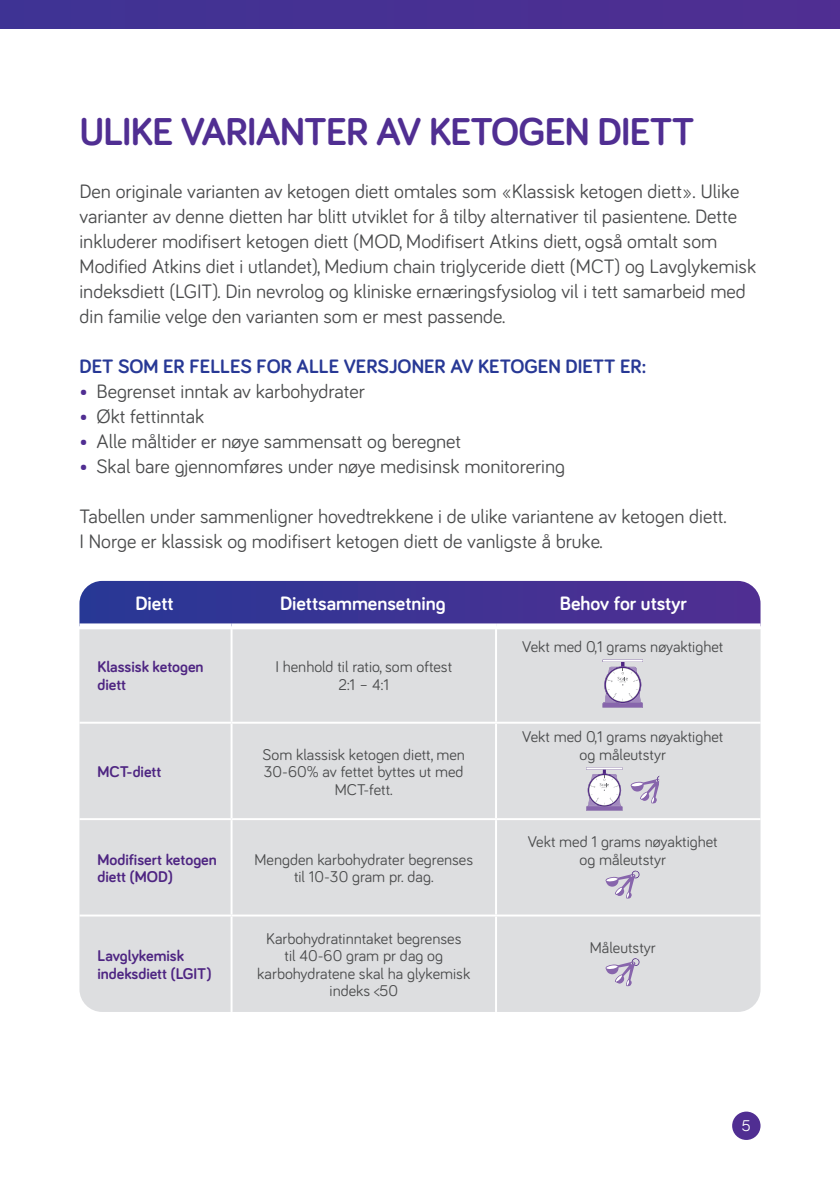
<style>
.page{position:relative;width:840px;height:1191px;background:#fff}
.page>*{position:absolute;margin:0;border:0;box-sizing:border-box;transform-origin:0 0}
.Tittel{font:700 40px "Bariol";letter-spacing:-.02em;color:#502e92}
.Brødtekst{font:20px/25px "Bariol";color:#4b4c4d}
.Mellomtittel{font:700 20px "Bariol";color:#273895}
.t1{font:700 20px "Bariol";color:#fff}
.t2{font:16px/17.6px "Bariol";color:#4b4c4d;text-align:center}
.t3{font:700 16px/17.6px "Bariol";color:#4e2582}
.t4{font:16px "Bariol";color:#fff}
.s1{color:#502e92}
</style>
<div class="page">
<svg style="left:79px;top:581px;width:681px;height:42px;background:#3e3494"></svg>
<div style="left:79px;top:629px;width:681px;height:383px;background:#dddee0"></div>
<hr style="left:230px;top:629px;width:2px;height:92px;background:#fff">
<hr style="left:495px;top:629px;width:1px;height:92px;background:#fff">
<hr style="left:79px;top:721px;width:152px;height:2px;background:#fff">
<hr style="left:230px;top:723px;width:2px;height:95px;background:#fff">
<hr style="left:231px;top:721px;width:264px;height:2px;background:#fff">
<hr style="left:495px;top:723px;width:1px;height:95px;background:#fff">
<hr style="left:495px;top:721px;width:265px;height:2px;background:#fff">
<hr style="left:79px;top:818px;width:152px;height:2px;background:#fff">
<hr style="left:79px;top:914px;width:152px;height:2px;background:#fff">
<hr style="left:230px;top:820px;width:2px;height:94px;background:#fff">
<hr style="left:230px;top:916px;width:2px;height:96px;background:#fff">
<hr style="left:231px;top:818px;width:264px;height:2px;background:#fff">
<hr style="left:231px;top:914px;width:264px;height:2px;background:#fff">
<hr style="left:495px;top:820px;width:1px;height:94px;background:#fff">
<hr style="left:495px;top:916px;width:1px;height:96px;background:#fff">
<hr style="left:495px;top:818px;width:265px;height:2px;background:#fff">
<hr style="left:495px;top:914px;width:265px;height:2px;background:#fff">
<svg style="left:602px;top:659px;width:40px;height:48px"></svg>
<svg style="left:586px;top:767px;width:36px;height:43px"></svg>
<svg style="left:630px;top:775px;width:29px;height:28px"></svg>
<svg style="left:605px;top:870px;width:34px;height:28px"></svg>
<svg style="left:605px;top:957px;width:34px;height:29px"></svg>
<div style="left:0;top:0;width:839px;height:28px;background:#473093"></div>
<div style="left:731px;top:1111px;width:29px;height:29px;background:#502e92;border-radius:50%"></div>
<p class="Tittel" style="left:79px;top:104px;width:616px">ULIKE VARIANTER AV KETOGEN DIETT</p>
<p class="Brødtekst" style="left:79px;top:178px;width:677px">Den originale varianten av ketogen diett omtales som «Klassisk ketogen diett». Ulike varianter av denne dietten har blitt utviklet for å tilby alternativer til pasientene. Dette inkluderer modifisert ketogen diett (MOD, Modifisert Atkins diett, også omtalt som Modified Atkins diet i utlandet), Medium chain triglyceride diett (MCT) og Lavglykemisk indeksdiett (LGIT). Din nevrolog og kliniske ernæringsfysiolog vil i tett samarbeid med din familie velge den varianten som er mest passende.</p>
<p class="Mellomtittel" style="left:79px;top:353px;width:568px">DET SOM ER FELLES FOR ALLE VERSJONER AV KETOGEN DIETT ER:</p>
<p class="Brødtekst" style="left:79px;top:378px;width:287px"><span class="s1">•</span> Begrenset inntak av karbohydrater</p>
<p class="Brødtekst" style="left:79px;top:403px;width:126px"><span class="s1">•</span> Økt fettinntak</p>
<p class="Brødtekst" style="left:79px;top:428px;width:383px"><span class="s1">•</span> Alle måltider er nøye sammensatt og beregnet</p>
<p class="Brødtekst" style="left:79px;top:453px;width:487px"><span class="s1">•</span> Skal bare gjennomføres under nøye medisinsk monitorering</p>
<p class="Brødtekst" style="left:79px;top:503px;width:648px">Tabellen under sammenligner hovedtrekkene i de ulike variantene av ketogen diett.<br>I Norge er klassisk og modifisert ketogen diett de vanligste å bruke.</p>
<p class="t1" style="left:135px;top:589px;width:40px">Diett</p>
<p class="t1" style="left:280px;top:589px;width:167px">Diettsammensetning</p>
<p class="t1" style="left:559px;top:589px;width:129px">Behov for utstyr</p>
<p class="t3" style="left:97px;top:657px;width:108px">Klassisk ketogen diett</p>
<p class="t2" style="left:275px;top:657px;width:178px">I henhold til ratio, som oftest<br>2:1 – 4:1</p>
<p class="t3" style="left:97px;top:762px;width:65px">MCT-diett</p>
<p class="t2" style="left:262px;top:744px;width:204px">Som klassisk ketogen diett, men<br>30-60% av fettet byttes ut med<br>MCT-fett.</p>
<p class="t3" style="left:97px;top:850px;width:121px">Modifisert ketogen diett (MOD)</p>
<p class="t2" style="left:254px;top:850px;width:220px">Mengden karbohydrater begrenses til 10-30 gram pr. dag.</p>
<p class="t2" style="left:522px;top:637px;width:202px">Vekt med 0,1 grams nøyaktighet</p>
<p class="t2" style="left:522px;top:727px;width:202px">Vekt med 0,1 grams nøyaktighet og måleutstyr</p>
<p class="t2" style="left:527px;top:832px;width:191px">Vekt med 1 grams nøyaktighet og måleutstyr</p>
<p class="t3" style="left:97px;top:946px;width:115px">Lavglykemisk indeksdiett (LGIT)</p>
<p class="t2" style="left:257px;top:928px;width:214px">Karbohydratinntaket begrenses<br>til 40-60 gram pr dag og karbohydratene skal ha glykemisk indeks &lt;50</p>
<p class="t2" style="left:589px;top:937px;width:67px">Måleutstyr</p>
<p class="t4" style="left:741px;top:1114px;width:10px">5</p>
</div>
